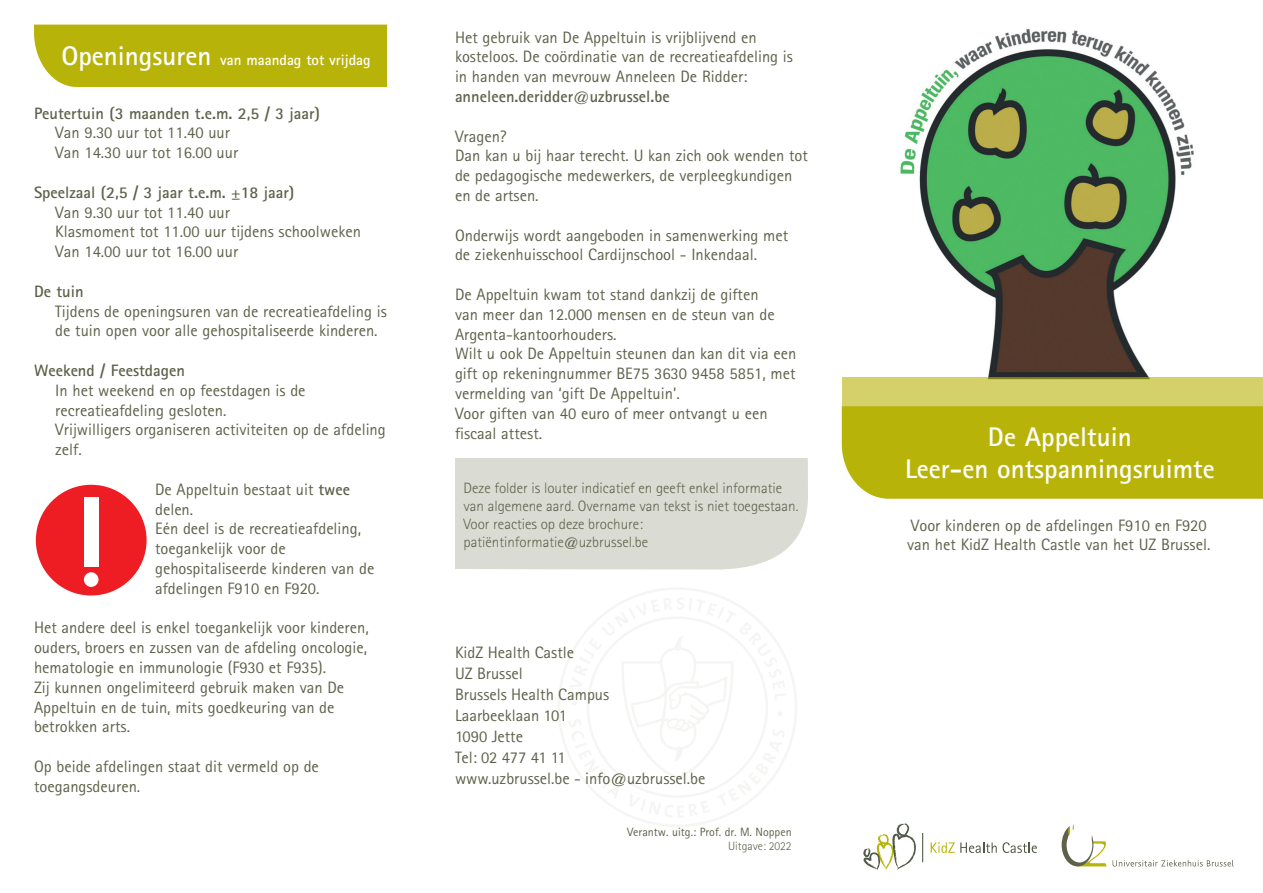
<style>
.page{position:relative;width:1263px;height:893px;background:#fff}
.page>*{position:absolute;margin:0;border:0;box-sizing:border-box;transform-origin:0 0}
.Normaal{font:700 27px "Rotis Sans Serif Std";color:#fff}
.Normaal-2{font:16.5px/19.8px "Rotis Sans Serif Std";color:#60614b}
.Normaal-3{font:700 16.5px "Rotis Sans Serif Std";color:#60614b}
.Normaal-4{font:16.5px "Rotis Sans Serif Std";letter-spacing:-.02em;color:#60614b}
.broodtext_bold{font:300 15px/18px "Rotis Sans Serif Std";color:#60614b}
.Normaal-5{font:700 15px "Rotis Sans Serif Std";color:#fff}
.Normaal-6{font:12px "Rotis Sans Serif Std";color:#60614b}
.broodtext_bold-2{font:300 12px "Rotis Sans Serif Std";color:#60614b}
.s1{font-size:27px}
.s2{font-weight:400}
.s3{font-weight:700}
</style>
<div class="page">
<svg style="left:1062px;top:825px;width:172px;height:41px"></svg>
<img style="left:900px;top:28px;width:294px;height:349px">
<div style="left:842px;top:377px;width:421px;height:40px;background:#d4d16b"></div>
<div style="left:842px;top:406px;width:421px;height:93px;background:#b8b309"></div>
<svg style="left:558px;top:588px;width:239px;height:239px"></svg>
<svg style="left:568px;top:597px;width:218px;height:221px"></svg>
<svg style="left:863px;top:823px;width:53px;height:47px"></svg>
<svg style="left:931px;top:842px;width:106px;height:11px"></svg>
<svg style="left:922px;top:833px;width:1px;height:29px"></svg>
<div style="left:34px;top:25px;width:353px;height:62px;background:#b8b309"></div>
<div style="left:36px;top:485px;width:111px;height:110px;background:#ee1d23;border-radius:50%"></div>
<div style="left:84px;top:498px;width:15px;height:69px;background:#fff"></div>
<div style="left:84px;top:572px;width:15px;height:15px;background:#fff;border-radius:50%"></div>
<div style="left:455px;top:458px;width:353px;height:111px;background:#dadbd3"></div>
<p class="Normaal-5" style="left:61px;top:50px;width:311px"><span class="s1">Openingsuren</span> van maandag tot vrijdag</p>
<p class="Normaal-3" style="left:34px;top:103px;width:288px">Peutertuin (3 maanden t.e.m. 2,5 / 3 jaar)</p>
<p class="Normaal-2" style="left:55px;top:123px;width:176px">Van 9.30 uur tot 11.40 uur</p>
<p class="Normaal-2" style="left:55px;top:143px;width:185px">Van 14.30 uur tot 16.00 uur</p>
<p class="Normaal-3" style="left:34px;top:182px;width:262px">Speelzaal (2,5 / 3 jaar t.e.m. <span class="s2">±</span>18 jaar)</p>
<p class="Normaal-2" style="left:55px;top:202px;width:307px">Van 9.30 uur tot 11.40 uur<br>Klasmoment tot 11.00 uur tijdens schoolweken</p>
<p class="Normaal-2" style="left:55px;top:242px;width:185px">Van 14.00 uur tot 16.00 uur</p>
<p class="Normaal-3" style="left:34px;top:281px;width:51px">De tuin</p>
<p class="Normaal-2" style="left:55px;top:301px;width:333px">Tijdens de openingsuren van de recreatieafdeling is de tuin open voor alle gehospitaliseerde kinderen.</p>
<p class="Normaal-3" style="left:34px;top:360px;width:152px">Weekend / Feestdagen</p>
<p class="Normaal-2" style="left:55px;top:380px;width:252px">In het weekend en op feestdagen is de recreatieafdeling gesloten.</p>
<p class="Normaal-2" style="left:55px;top:420px;width:332px">Vrijwilligers organiseren activiteiten op de afdeling zelf.</p>
<p class="Normaal-2" style="left:155px;top:479px;width:197px">De Appeltuin bestaat uit <span class="s3">twee </span>delen.</p>
<p class="Normaal-2" style="left:155px;top:519px;width:221px">Eén deel is de recreatieafdeling, toegankelijk voor de gehospitaliseerde kinderen van de afdelingen F910 en F920.</p>
<p class="Normaal-2" style="left:34px;top:618px;width:336px">Het andere deel is enkel toegankelijk voor kinderen, ouders, broers en zussen van de afdeling oncologie, hematologie en immunologie (F930 et F935).<br>Zij kunnen ongelimiteerd gebruik maken van De Appeltuin en de tuin, mits goedkeuring van de betrokken arts.</p>
<p class="Normaal-2" style="left:34px;top:756px;width:286px">Op beide afdelingen staat dit vermeld op de toegangsdeuren.</p>
<p class="Normaal-2" style="left:455px;top:27px;width:339px">Het gebruik van De Appeltuin is vrijblijvend en kosteloos. De coördinatie van de recreatieafdeling is in handen van mevrouw Anneleen De Ridder:</p>
<p class="Normaal-3" style="left:455px;top:86px;width:216px">anneleen.deridder@uzbrussel.be</p>
<p class="Normaal-2" style="left:455px;top:126px;width:53px">Vragen?</p>
<p class="Normaal-2" style="left:455px;top:146px;width:354px">Dan kan u bij haar terecht. U kan zich ook wenden tot de pedagogische medewerkers, de verpleegkundigen en de artsen.</p>
<p class="Normaal-2" style="left:455px;top:225px;width:335px">Onderwijs wordt aangeboden in samenwerking met de ziekenhuisschool Cardijnschool - Inkendaal.</p>
<p class="Normaal-2" style="left:455px;top:284px;width:321px">De Appeltuin kwam tot stand dankzij de giften van meer dan 12.000 mensen en de steun van de<br>Argenta-kantoorhouders.</p>
<p class="Normaal-2" style="left:455px;top:344px;width:343px;text-align:justify">Wilt u ook De Appeltuin steunen dan kan dit via een gift op rekeningnummer BE75 3630 9458 5851, met vermelding van ‘gift De Appeltuin’.</p>
<p class="Normaal-2" style="left:455px;top:403px;width:314px">Voor giften van 40 euro of meer ontvangt u een fiscaal attest.</p>
<p class="broodtext_bold" style="left:463px;top:479px;width:336px">Deze folder is louter indicatief en geeft enkel informatie van algemene aard. Overname van tekst is niet toegestaan.</p>
<p class="broodtext_bold" style="left:463px;top:515px;width:181px">Voor reacties op deze brochure:</p>
<p class="broodtext_bold" style="left:463px;top:533px;width:186px">patiëntinformatie@uzbrussel.be</p>
<p class="Normaal-2" style="left:455px;top:643px;width:121px">KidZ Health Castle</p>
<p class="Normaal-2" style="left:455px;top:664px;width:69px">UZ Brussel</p>
<p class="Normaal-2" style="left:455px;top:685px;width:156px">Brussels Health Campus</p>
<p class="Normaal-2" style="left:455px;top:706px;width:114px">Laarbeeklaan 101</p>
<p class="Normaal-2" style="left:455px;top:727px;width:70px">1090 Jette</p>
<p class="Normaal-4" style="left:455px;top:748px;width:112px">Tel: 02 477 41 11</p>
<p class="Normaal-2" style="left:455px;top:769px;width:252px">www.uzbrussel.be - info@uzbrussel.be</p>
<p class="Normaal-6" style="left:627px;top:825px;width:166px">Verantw. uitg.: Prof. dr. M. Noppen</p>
<p class="broodtext_bold-2" style="left:728px;top:839px;width:65px">Uitgave: 2022</p>
<p class="Normaal" style="left:988px;top:419px;width:145px">De Appeltuin</p>
<p class="Normaal" style="left:905px;top:452px;width:311px">Leer-en ontspanningsruimte</p>
<p class="Normaal-2" style="left:911px;top:515px;width:297px">Voor kinderen op de afdelingen F910 en F920</p>
<p class="Normaal-2" style="left:907px;top:535px;width:305px">van het KidZ Health Castle van het UZ Brussel.</p>
</div>
